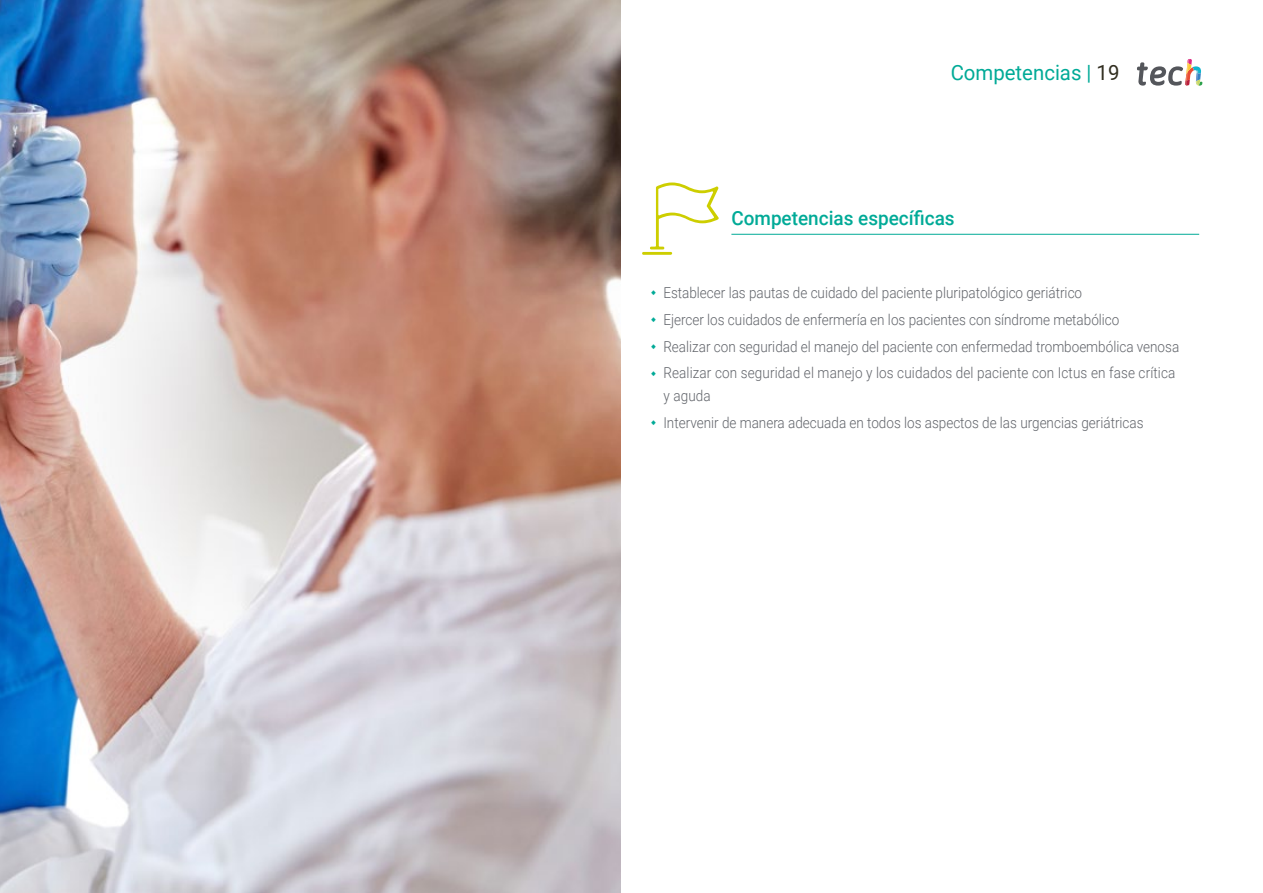
<style>
.page{position:relative;width:1263px;height:893px;background:#fff}
.page>*{position:absolute;margin:0;border:0;box-sizing:border-box;transform-origin:0 0}
.t1{font:21px "Roboto";color:#00aa97}
.t2{font:500 19.5px "Roboto";color:#00aa97}
.t3{font:300 15px/26.7px "Roboto";color:#61646a;scale:.9 1}
.s1{color:#312e20}
</style>
<div class="page">
<img style="left:0;top:0;width:621px;height:893px">
<hr style="left:731px;top:234px;width:468px;height:1px;background:#00aa97">
<hr style="left:642px;top:252px;width:30px;height:3px;background:#cdce00">
<svg style="left:650px;top:182px;width:69px;height:67px"></svg>
<svg style="left:1137px;top:59px;width:65px;height:27px"></svg>
<h1 class="t1" style="left:951px;top:57px;width:170px">Competencias | <span class="s1">19</span></h1>
<h2 class="t2" style="left:731px;top:205px;width:225px">Competencias específicas</h2>
<p class="t3" style="left:663px;top:279px;width:575px">Establecer las pautas de cuidado del paciente pluripatológico geriátrico<br>Ejercer los cuidados de enfermería en los pacientes con síndrome metabólico<br>Realizar con seguridad el manejo del paciente con enfermedad tromboembólica venosa Realizar con seguridad el manejo y los cuidados del paciente con Ictus en fase crítica</p>
<p class="t3" style="left:663px;top:382px;width:535px">y aguda<br>Intervenir de manera adecuada en todos los aspectos de las urgencias geriátricas</p>
</div>
